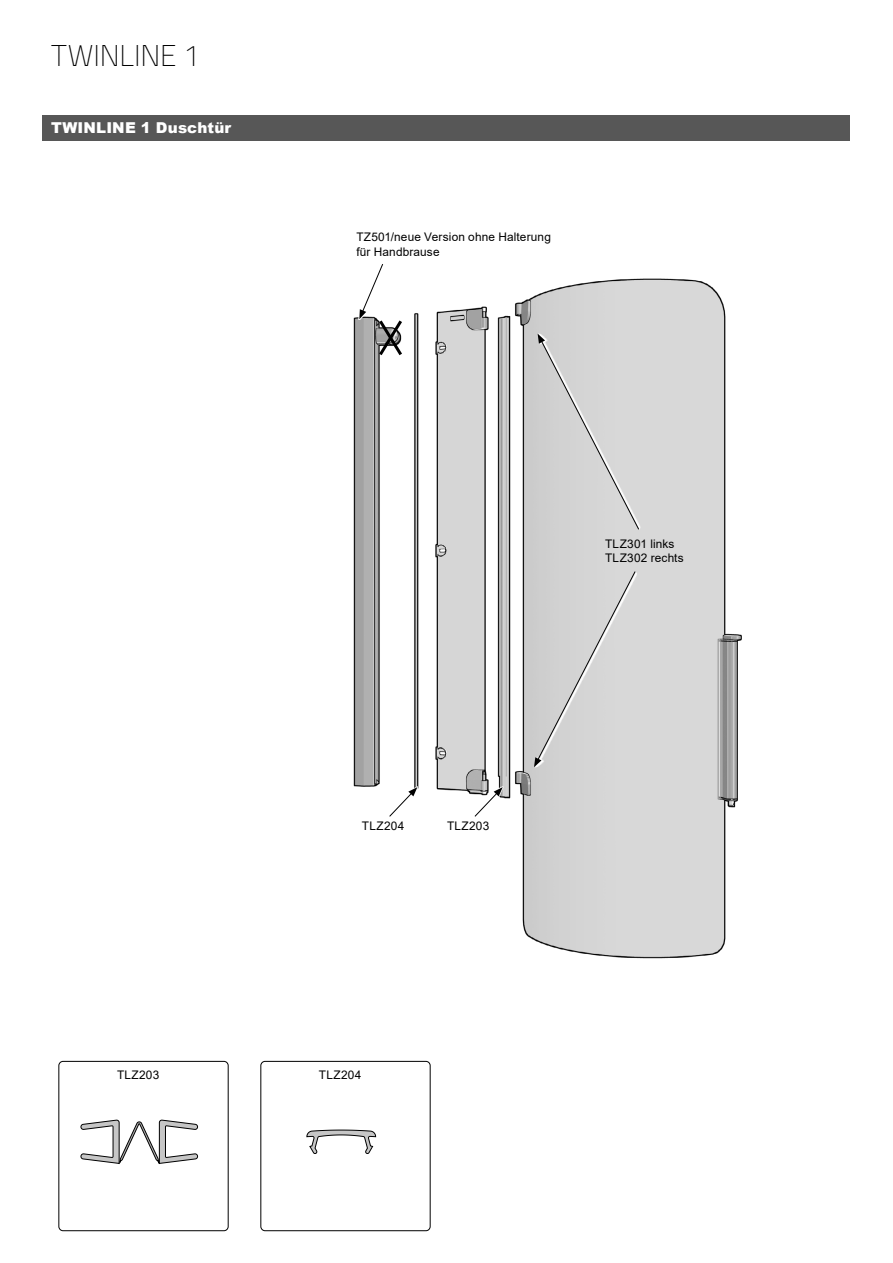
<style>
.page{position:relative;width:893px;height:1263px;background:#fff}
.page>*{position:absolute;margin:0;border:0;box-sizing:border-box;transform-origin:0 0}
.t1{font:100 30px "Titillium";letter-spacing:-.01em;color:#000}
.t2{font:900 15px "Arial";letter-spacing:.015em;color:#fff}
.t3{font:11.85px/14.2px "Arial";letter-spacing:.015em;color:#000}
</style>
<div class="page">
<div style="left:43px;top:115px;width:807px;height:25px;background:#575757"></div>
<img style="left:353px;top:278px;width:389px;height:681px">
<div style="left:388px;top:786px;width:30px;height:31px;background:#fff"></div>
<svg style="left:389px;top:787px;width:28px;height:30px"></svg>
<svg style="left:474px;top:786px;width:30px;height:31px"></svg>
<svg style="left:474px;top:787px;width:29px;height:30px"></svg>
<svg style="left:485px;top:333px;width:206px;height:198px;background:#d2d2d2"></svg>
<svg style="left:482px;top:570px;width:205px;height:198px;background:#d7d7d7"></svg>
<div style="left:358px;top:263px;width:26px;height:57px;background:#fff"></div>
<svg style="left:359px;top:264px;width:46px;height:95px"></svg>
<div style="left:58px;top:1061px;width:171px;height:170px;border:1px solid #000;border-radius:4px"></div>
<svg style="left:80px;top:1119px;width:118px;height:45px"></svg>
<div style="left:260px;top:1061px;width:171px;height:170px;border:1px solid #000;border-radius:4px"></div>
<svg style="left:306px;top:1129px;width:70px;height:25px"></svg>
<p class="t1" style="left:51px;top:34px;width:150px">TWINLINE 1</p>
<p class="t2" style="left:51px;top:117px;width:182px">TWINLINE 1 Duschtür</p>
<p class="t3" style="left:356px;top:230px;width:196px">TZ501/neue Version ohne Halterung für Handbrause</p>
<p class="t3" style="left:362px;top:819px;width:44px">TLZ204</p>
<p class="t3" style="left:447px;top:819px;width:44px">TLZ203</p>
<p class="t3" style="left:117px;top:1067px;width:44px">TLZ203</p>
<p class="t3" style="left:319px;top:1067px;width:44px">TLZ204</p>
<p class="t3" style="left:605px;top:536px;width:80px">TLZ301 links<br>TLZ302 rechts</p>
</div>
